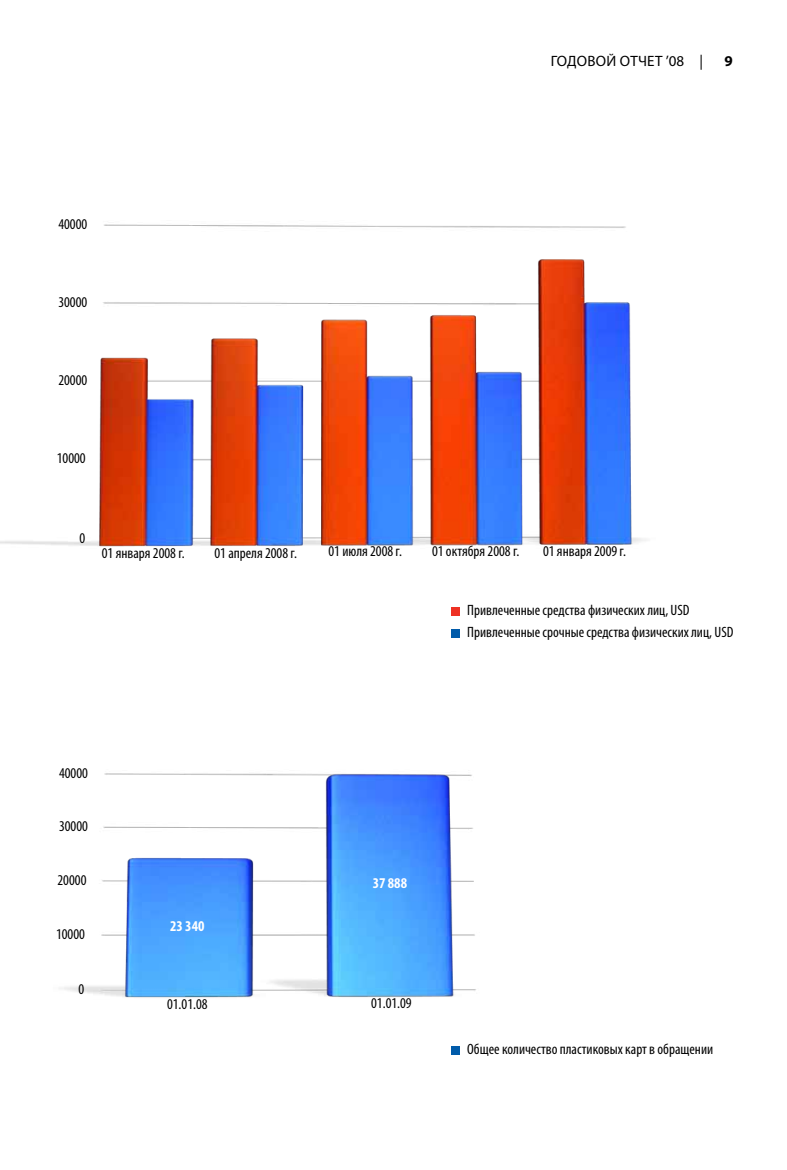
<style>
.page{position:relative;width:787px;height:1170px;background:#fff}
.page>*{position:absolute;margin:0;border:0;box-sizing:border-box;transform-origin:0 0}
.t1{font:condensed 15px/21.5px "Myriad Pro";color:#000}
.t2{font:15px "Myriad Pro";letter-spacing:.03em;color:#000}
.t3{font:700 condensed 15px "Myriad Pro";color:#fff}
.t4{font:700 15px "Myriad Pro";color:#000}
</style>
<div class="page">
<img style="left:0;top:224px;width:646px;height:323px">
<img style="left:59px;top:773px;width:417px;height:225px">
<div style="left:451px;top:607px;width:8px;height:9px;background:#ee3124"></div>
<div style="left:451px;top:628px;width:8px;height:9px;background:#005baa"></div>
<div style="left:451px;top:1045px;width:8px;height:9px;background:#005baa"></div>
<p class="t2" style="left:550px;top:52px;width:37px">годово</p>
<p class="t2" style="left:606px;top:52px;width:98px">й отчет ’08 |</p>
<p class="t4" style="left:724px;top:51px;width:10px">9</p>
<p class="t1" style="left:58px;top:213px;width:30px">40000</p>
<p class="t1" style="left:58px;top:291px;width:30px">30000</p>
<p class="t1" style="left:58px;top:369px;width:30px">20000</p>
<p class="t1" style="left:57px;top:447px;width:30px">10000</p>
<p class="t1" style="left:79px;top:527px;width:7px">0</p>
<p class="t1" style="left:102px;top:542px;width:84px">01 января 2008 г.</p>
<p class="t1" style="left:214px;top:542px;width:84px">01 апреля 2008 г.</p>
<p class="t1" style="left:328px;top:540px;width:75px">01 июля 2008 г.</p>
<p class="t1" style="left:432px;top:540px;width:89px">01 октября 2008 г.</p>
<p class="t1" style="left:543px;top:540px;width:84px">01 января 2009 г.</p>
<p class="t1" style="left:467px;top:599px;width:268px">Привлеченные средства физических лиц, USD<br>Привлеченные срочные средства физических лиц, USD</p>
<p class="t1" style="left:59px;top:762px;width:30px">40000</p>
<p class="t1" style="left:59px;top:814px;width:30px">30000</p>
<p class="t1" style="left:58px;top:868px;width:30px">20000</p>
<p class="t1" style="left:56px;top:922px;width:30px">10000</p>
<p class="t1" style="left:79px;top:978px;width:7px">0</p>
<p class="t3" style="left:170px;top:916px;width:36px">23 340</p>
<p class="t3" style="left:373px;top:873px;width:36px">37 888</p>
<p class="t1" style="left:167px;top:993px;width:42px">01.01.08</p>
<p class="t1" style="left:371px;top:991px;width:42px">01.01.09</p>
<p class="t1" style="left:467px;top:1037px;width:247px">Общее количество пластиковых карт в обращении</p>
</div>
